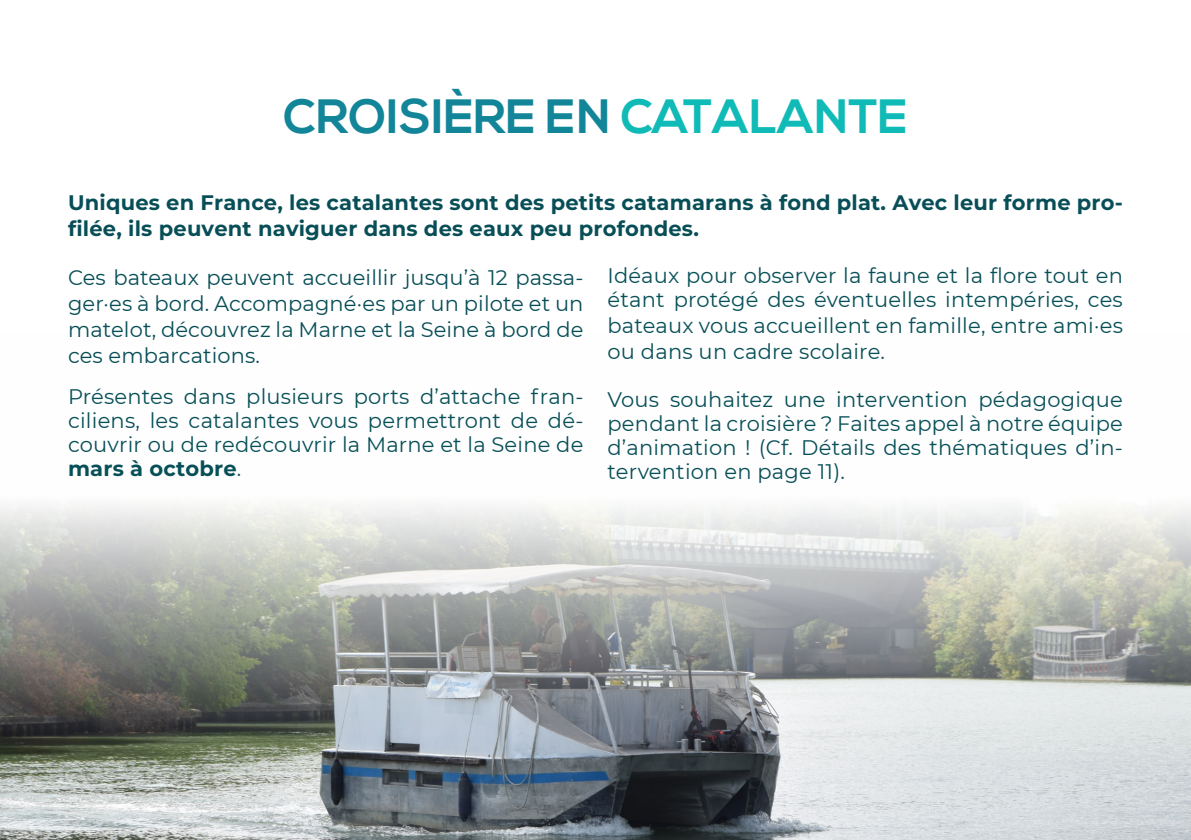
<style>
.page{position:relative;width:1191px;height:840px;background:#fff}
.page>*{position:absolute;margin:0;border:0;box-sizing:border-box;transform-origin:0 0}
.t1{font:700 48px "Nexa";color:#128599}
.AFE_Corpus{font:21px/24px "Montserrat";letter-spacing:.01em;color:#085058;text-align:justify}
.AFE_Corpus-2{font:21px/26px "Montserrat";letter-spacing:.005em;color:#084e57;text-align:justify}
.AFE_-_Chapeau{font:100 21px/26px "Montserrat";letter-spacing:.01em;color:#084e57}
.s1{color:#10bab6}
.s2{font-weight:100}
.s3{color:#084e57}
</style>
<div class="page">
<img style="left:0;top:505px;width:1191px;height:334px">
<p class="t1" style="left:283px;top:88px;width:626px">CROISIÈRE EN <span class="s1">CATALANTE</span></p>
<p class="AFE_-_Chapeau" style="left:68px;top:189px;width:1056px">Uniques en France, les catalantes sont des petits catamarans à fond plat. Avec leur forme pro&shy;filée, ils peuvent naviguer dans des eaux peu profondes.</p>
<p class="AFE_Corpus-2" style="left:68px;top:264px;width:517px">Ces bateaux peuvent accueillir jusqu’à 12 passa&shy;ger·es à bord. Accompagné·es par un pilote et un matelot, découvrez la Marne et la Seine à bord de ces embarcations.</p>
<p class="AFE_Corpus" style="left:68px;top:384px;width:517px">Présentes dans plusieurs ports d’attache fran&shy;ciliens, les catalantes vous permettront de dé&shy;couvrir ou de redécouvrir la Marne et la Seine de <span class="s2">mars à octobre</span>.</p>
<p class="AFE_Corpus" style="left:607px;top:263px;width:517px">Idéaux pour observer la faune et la flore tout en étant protégé des éventuelles intempéries, ces</p>
<p class="AFE_Corpus" style="left:607px;top:312px;width:517px;line-height:26px">bateaux vous accueillent en famille, entre ami<span class="s3">·</span>es ou dans un cadre scolaire.</p>
<p class="AFE_Corpus" style="left:607px;top:387px;width:517px">Vous souhaitez une intervention pédagogique pendant la croisière ? Faites appel à notre équipe d’animation ! (Cf. Détails des thématiques d’in&shy;tervention en page 11).</p>
</div>
